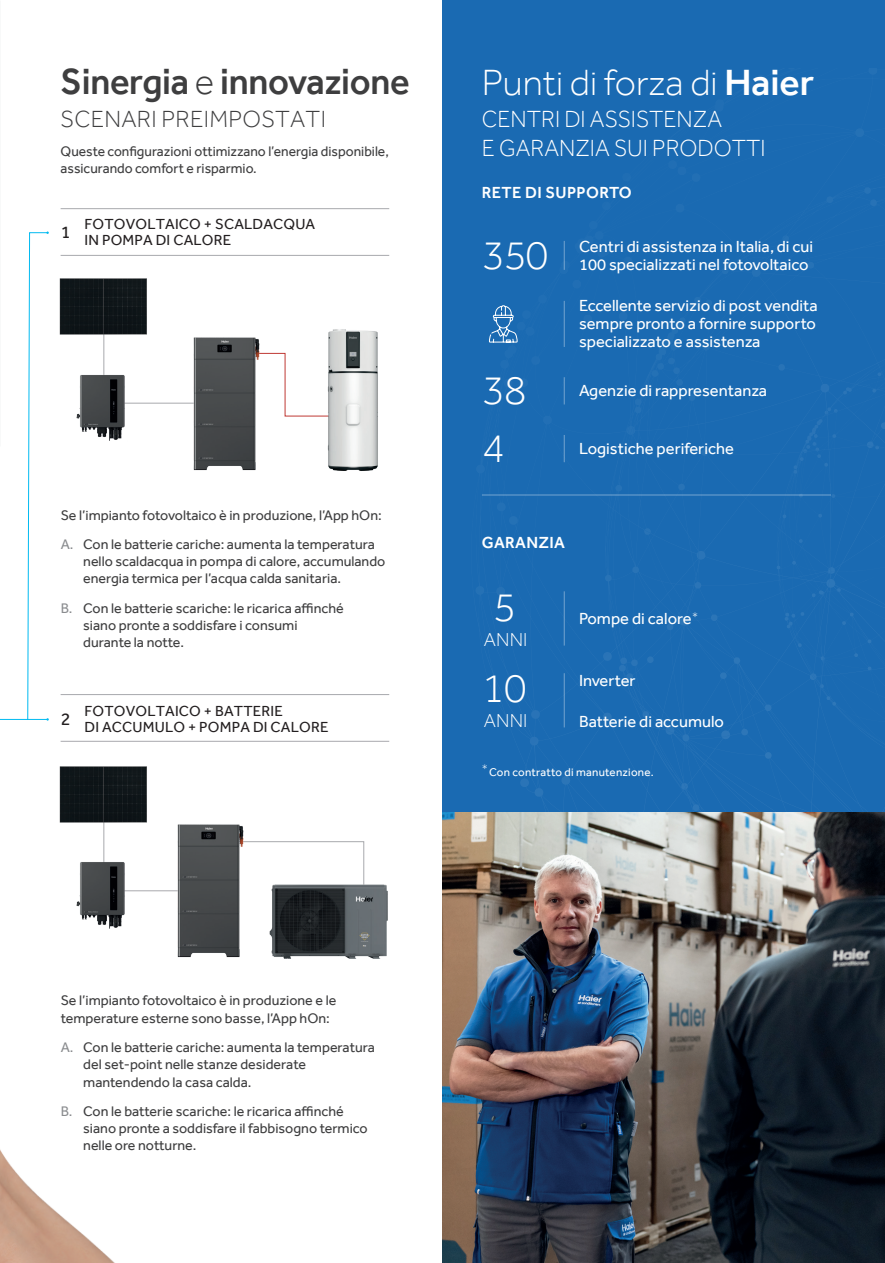
<style>
.page{position:relative;width:885px;height:1263px;background:#fff}
.page>*{position:absolute;margin:0;border:0;box-sizing:border-box;transform-origin:0 0}
.t1{font:300 42.3px/58.2px "Effra";letter-spacing:-.03em;color:#fff}
.t2{font:500 37.5px "Effra";letter-spacing:-.01em;color:#3e3e3f}
.t3{font:300 37.5px "Effra";color:#fff}
.t4{font:300 24px/28.5px "Effra";color:#fff}
.t5{font:300 24px "Effra";letter-spacing:.01em;color:#3e3e3f}
.t6{font:300 19.2px "Effra";letter-spacing:.01em;color:#fff}
.t7{font:18px "Effra";color:#231f20}
.t8{font:16.5px/18px "Effra";color:#fff}
.t9{font:500 16.5px "Effra";letter-spacing:.02em;color:#fff}
.t10{font:15px/16.5px "Effra";letter-spacing:.01em;color:#231f20}
.t11{font:14.25px/17.2px "Effra";color:#3e3e3f}
.t12{font:11.55px "Effra";letter-spacing:.02em;color:#fff}
.s1{font-weight:300}
.s2{color:#8a8c8f}
.s3{font-weight:500}
</style>
<div class="page">
<div style="left:442px;top:0;width:442px;height:812px;background:#1a6ab2"></div>
<svg style="left:478px;top:494px;width:80px;height:304px"></svg>
<svg style="left:564px;top:130px;width:320px;height:681px"></svg>
<hr style="left:482px;top:495px;width:348px;height:1px;background:#fff">
<hr style="left:564px;top:301px;width:1px;height:46px;background:#fff">
<svg style="left:489px;top:305px;width:28px;height:38px"></svg>
<img style="left:0;top:840px;width:172px;height:423px">
<hr style="left:61px;top:741px;width:328px;height:1px;background:#a8a9ad">
<hr style="left:61px;top:694px;width:328px;height:1px;background:#a8a9ad">
<hr style="left:61px;top:255px;width:328px;height:1px;background:#a8a9ad">
<hr style="left:61px;top:208px;width:328px;height:1px;background:#a8a9ad">
<svg style="left:0;top:231px;width:49px;height:490px"></svg>
<img style="left:442px;top:812px;width:442px;height:451px">
<hr style="left:103px;top:817px;width:1px;height:52px;background:#a8a9ad">
<hr style="left:120px;top:890px;width:62px;height:1px;background:#a8a9ad">
<svg style="left:247px;top:841px;width:117px;height:38px"></svg>
<img style="left:73px;top:857px;width:61px;height:76px">
<img style="left:172px;top:824px;width:75px;height:134px">
<img style="left:59px;top:766px;width:88px;height:74px">
<img style="left:269px;top:879px;width:119px;height:80px">
<svg style="left:263px;top:353px;width:64px;height:64px"></svg>
<hr style="left:103px;top:329px;width:1px;height:52px;background:#a8a9ad">
<hr style="left:120px;top:403px;width:80px;height:1px;background:#a8a9ad">
<img style="left:76px;top:369px;width:58px;height:72px">
<img style="left:188px;top:337px;width:75px;height:134px">
<img style="left:59px;top:278px;width:88px;height:75px">
<img style="left:327px;top:329px;width:51px;height:142px">
<h2 class="t2" style="left:61px;top:60px;width:350px">Sinergia <span class="s1">e</span> innovazione</h2>
<h3 class="t5" style="left:61px;top:104px;width:267px">SCENARI PREIMPOSTATI</h3>
<p class="t11" style="left:61px;top:143px;width:330px">Queste configurazioni ottimizzano l’energia disponibile, assicurando comfort e risparmio.</p>
<p class="t7" style="left:61px;top:222px;width:11px">1</p>
<p class="t10" style="left:85px;top:215px;width:232px">FOTOVOLTAICO + SCALDACQUA<br>IN POMPA DI CALORE</p>
<p class="t11" style="left:61px;top:500px;width:322px;line-height:29.2px">Se l’impianto fotovoltaico è in produzione, l’App hOn:<br><span class="s2">A.</span> Con le batterie cariche: aumenta la temperatura</p>
<p class="t11" style="left:83px;top:553px;width:303px">nello scaldacqua in pompa di calore, accumulando energia termica per l’acqua calda sanitaria.</p>
<p class="t11" style="left:83px;top:599px;width:262px;text-indent:-23px"><span class="s2">B.</span> Con le batterie scariche: le ricarica affinché siano pronte a soddisfare i consumi durante la notte.</p>
<p class="t7" style="left:61px;top:709px;width:11px">2</p>
<p class="t10" style="left:85px;top:702px;width:245px">FOTOVOLTAICO + BATTERIE<br>DI ACCUMULO + POMPA DI CALORE</p>
<h2 class="t3" style="left:482px;top:60px;width:334px">Punti di forza di <span class="s3">Haier</span></h2>
<h3 class="t4" style="left:482px;top:105px;width:285px">CENTRI DI ASSISTENZA<br>E GARANZIA SUI PRODOTTI</h3>
<p class="t9" style="left:482px;top:183px;width:151px">RETE DI SUPPORTO</p>
<h1 class="t1" style="left:482px;top:225px;width:68px">350</h1>
<h1 class="t1" style="left:482px;top:360px;width:46px">38<br>4</h1>
<p class="t8" style="left:579px;top:237px;width:236px">Centri di assistenza in Italia, di cui<br>100 specializzati nel fotovoltaico</p>
<p class="t8" style="left:579px;top:296px;width:240px;text-align:justify">Eccellente servizio di post vendita sempre pronto a fornire supporto specializzato e assistenza</p>
<p class="t8" style="left:579px;top:382px;width:189px">Agenzie di rappresentanza</p>
<p class="t8" style="left:579px;top:440px;width:156px">Logistiche periferiche</p>
<p class="t9" style="left:482px;top:532px;width:85px">GARANZIA</p>
<h1 class="t1" style="left:482px;top:565px;width:46px;line-height:81.9px">5<br>10</h1>
<h3 class="t6" style="left:483px;top:628px;width:45px">ANNI</h3>
<p class="t8" style="left:579px;top:609px;width:121px">Pompe di calore<sup>*</sup></p>
<p class="t8" style="left:579px;top:672px;width:58px">Inverter</p>
<h3 class="t6" style="left:483px;top:710px;width:45px">ANNI</h3>
<p class="t8" style="left:579px;top:713px;width:146px">Batterie di accumulo</p>
<p class="t12" style="left:482px;top:766px;width:173px"><sup>*</sup>Con contratto di manutenzione.</p>
<p class="t11" style="left:61px;top:992px;width:277px">Se l’impianto fotovoltaico è in produzione e le temperature esterne sono basse, l’App hOn:</p>
<p class="t11" style="left:83px;top:1038px;width:293px;text-indent:-23px"><span class="s2">A.</span> Con le batterie cariche: aumenta la temperatura del set-point nelle stanze desiderate mantendendo la casa calda.</p>
<p class="t11" style="left:83px;top:1102px;width:286px;text-indent:-23px"><span class="s2">B.</span> Con le batterie scariche: le ricarica affinché siano pronte a soddisfare il fabbisogno termico nelle ore notturne.</p>
</div>
